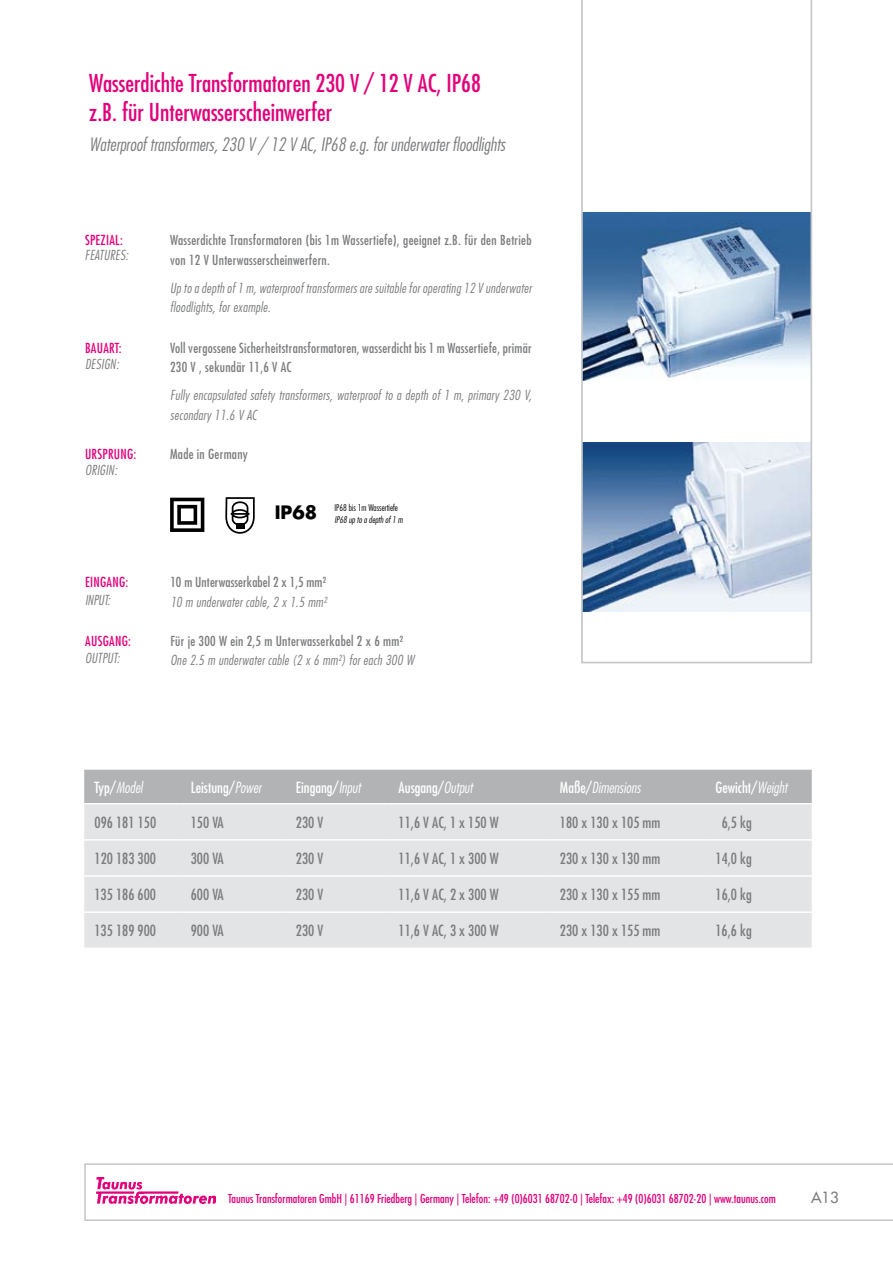
<style>
.page{position:relative;width:893px;height:1263px;background:#fff}
.page>*{position:absolute;margin:0;border:0;box-sizing:border-box;transform-origin:0 0}
.t1{font:condensed 24px/28.8px "Futura Std";color:#e2007a}
.t2{font:italic 300 condensed 18px "Futura Std";color:#7b7c7e}
.t3{font:700 18px "Futura Std";color:#000}
.t4{font:condensed 15px "Futura Std";color:#7b7c7e}
.t5{font:condensed 15px "Futura Std";color:#fff}
.t6{font:italic 300 condensed 15px "Futura Std";color:#fff}
.t7{font:500 15px "Futura Std";color:#7b7c7e}
.t8{font:italic 300 condensed 13.5px/19.5px "Futura Std";letter-spacing:.02em;color:#7b7c7e}
.t9{font:condensed 13.5px/19.5px "Futura Std";letter-spacing:.02em;color:#7b7c7e}
.t10{font:condensed 13.5px "Futura Std";letter-spacing:.02em;color:#e2007a}
.t11{font:condensed 12px "Futura Std";color:#e2007a}
.t12{font:300 condensed 9px "Futura Std";color:#000}
.t13{font:italic 300 condensed 9px "Futura Std";color:#000}
.s1{font-weight:400;font-style:normal}
.s2{font-weight:300;font-style:italic}
</style>
<div class="page">
<svg style="left:84px;top:1163px;width:809px;height:58px"></svg>
<img style="left:96px;top:1178px;width:120px;height:25px">
<svg style="left:170px;top:498px;width:34px;height:34px"></svg>
<div style="left:84px;top:770px;width:728px;height:33px;background:#b1b3b4"></div>
<div style="left:84px;top:804px;width:728px;height:143px;background:#e3e4e5"></div>
<hr style="left:84px;top:839px;width:97px;height:2px;background:#fff">
<hr style="left:181px;top:839px;width:105px;height:2px;background:#fff">
<hr style="left:286px;top:839px;width:102px;height:2px;background:#fff">
<hr style="left:388px;top:839px;width:162px;height:2px;background:#fff">
<hr style="left:550px;top:839px;width:155px;height:2px;background:#fff">
<hr style="left:705px;top:839px;width:107px;height:2px;background:#fff">
<hr style="left:84px;top:875px;width:97px;height:2px;background:#fff">
<hr style="left:181px;top:875px;width:105px;height:2px;background:#fff">
<hr style="left:286px;top:875px;width:102px;height:2px;background:#fff">
<hr style="left:388px;top:875px;width:162px;height:2px;background:#fff">
<hr style="left:550px;top:875px;width:155px;height:2px;background:#fff">
<hr style="left:705px;top:875px;width:107px;height:2px;background:#fff">
<hr style="left:84px;top:911px;width:97px;height:2px;background:#fff">
<hr style="left:181px;top:911px;width:105px;height:2px;background:#fff">
<hr style="left:286px;top:911px;width:102px;height:2px;background:#fff">
<hr style="left:388px;top:911px;width:162px;height:2px;background:#fff">
<hr style="left:550px;top:911px;width:155px;height:2px;background:#fff">
<hr style="left:705px;top:911px;width:107px;height:2px;background:#fff">
<svg style="left:581px;top:0;width:231px;height:663px"></svg>
<svg style="left:225px;top:497px;width:30px;height:37px"></svg>
<h1 class="t1" style="left:89px;top:69px;width:393px">Wasserdichte Transformatoren 230 V / 12 V AC, IP68 z.B. für Unterwasserscheinwerfer</h1>
<h2 class="t2" style="left:89px;top:134px;width:417px">Waterproof transformers, 230 V / 12 V AC, IP68 e.g. for underwater floodlights</h2>
<p class="t10" style="left:85px;top:232px;width:39px">SPEZIAL:</p>
<p class="t9" style="left:170px;top:230px;width:363px">Wasserdichte Transformatoren (bis 1m Wassertiefe), geeignet z.B. für den Betrieb von 12 V Unterwasserscheinwerfern.</p>
<p class="t8" style="left:170px;top:278px;width:363px">Up to a depth of 1 m, waterproof transformers are suitable for operating 12 V underwater floodlights, for example.</p>
<p class="t10" style="left:85px;top:340px;width:38px">BAUART:</p>
<p class="t9" style="left:170px;top:338px;width:363px">Voll vergossene Sicherheitstransformatoren, wasserdicht bis 1 m Wassertiefe, primär<br>230 V , sekundär 11,6 V AC</p>
<p class="t8" style="left:170px;top:386px;width:363px">Fully encapsulated safety transformers, waterproof to a depth of 1 m, primary 230 V, secondary 11.6 V AC</p>
<p class="t10" style="left:85px;top:446px;width:53px">URSPRUNG:</p>
<p class="t9" style="left:170px;top:444px;width:79px">Made in Germany</p>
<p class="t8" style="left:85px;top:246px;width:45px">FEATURES:</p>
<p class="t8" style="left:85px;top:355px;width:35px">DESIGN:</p>
<p class="t8" style="left:85px;top:461px;width:34px">ORIGIN:</p>
<h2 class="t3" style="left:275px;top:501px;width:44px">IP68</h2>
<p class="t12" style="left:334px;top:503px;width:65px">IP68 bis 1m Wassertiefe</p>
<p class="t13" style="left:334px;top:514px;width:70px">IP68 up to a depth of 1 m</p>
<p class="t10" style="left:85px;top:574px;width:45px">EINGANG:</p>
<p class="t9" style="left:170px;top:572px;width:157px">10 m Unterwasserkabel 2 x 1,5 mm²</p>
<p class="t8" style="left:170px;top:592px;width:158px">10 m underwater cable, 2 x 1.5 mm²</p>
<p class="t10" style="left:85px;top:633px;width:47px">AUSGANG:</p>
<p class="t9" style="left:170px;top:631px;width:234px">Für je 300 W ein 2,5 m Unterwasserkabel 2 x 6 mm²</p>
<p class="t8" style="left:170px;top:651px;width:245px">One 2.5 m underwater cable (2 x 6 mm²) for each 300 W</p>
<p class="t8" style="left:85px;top:591px;width:27px">INPUT:</p>
<p class="t8" style="left:85px;top:648px;width:36px">OUTPUT:</p>
<p class="t6" style="left:95px;top:778px;width:49px"><span class="s1">Typ/</span>Model</p>
<p class="t5" style="left:191px;top:778px;width:72px">Leistung/<span class="s2">Power</span></p>
<p class="t5" style="left:296px;top:778px;width:66px">Eingang/<span class="s2">Input</span></p>
<p class="t5" style="left:399px;top:778px;width:75px">Ausgang/<span class="s2">Output</span></p>
<p class="t6" style="left:560px;top:778px;width:82px"><span class="s1">Maße/</span>Dimensions</p>
<p class="t5" style="left:715px;top:778px;width:73px">Gewicht/<span class="s2">Weight</span></p>
<p class="t4" style="left:95px;top:813px;width:63px">096 181 150</p>
<p class="t4" style="left:191px;top:813px;width:35px">150 VA</p>
<p class="t4" style="left:296px;top:813px;width:29px">230 V</p>
<p class="t4" style="left:399px;top:813px;width:102px">11,6 V AC, 1 x 150 W</p>
<p class="t4" style="left:560px;top:813px;width:102px">180 x 130 x 105 mm</p>
<p class="t4" style="left:722px;top:813px;width:32px">6,5 kg</p>
<p class="t4" style="left:95px;top:849px;width:63px">120 183 300</p>
<p class="t4" style="left:191px;top:849px;width:35px">300 VA</p>
<p class="t4" style="left:296px;top:849px;width:29px">230 V</p>
<p class="t4" style="left:399px;top:849px;width:102px">11,6 V AC, 1 x 300 W</p>
<p class="t4" style="left:560px;top:849px;width:102px">230 x 130 x 130 mm</p>
<p class="t4" style="left:715px;top:849px;width:38px">14,0 kg</p>
<p class="t4" style="left:94px;top:886px;width:63px">135 186 600</p>
<p class="t4" style="left:191px;top:886px;width:35px">600 VA</p>
<p class="t4" style="left:296px;top:886px;width:29px">230 V</p>
<p class="t4" style="left:399px;top:886px;width:102px">11,6 V AC, 2 x 300 W</p>
<p class="t4" style="left:560px;top:886px;width:102px">230 x 130 x 155 mm</p>
<p class="t4" style="left:715px;top:886px;width:38px">16,0 kg</p>
<p class="t4" style="left:94px;top:922px;width:63px">135 189 900</p>
<p class="t4" style="left:191px;top:922px;width:35px">900 VA</p>
<p class="t4" style="left:296px;top:922px;width:29px">230 V</p>
<p class="t4" style="left:399px;top:922px;width:102px">11,6 V AC, 3 x 300 W</p>
<p class="t4" style="left:560px;top:922px;width:102px">230 x 130 x 155 mm</p>
<p class="t4" style="left:715px;top:922px;width:38px">16,6 kg</p>
<p class="t11" style="left:228px;top:1191px;width:549px">Taunus Transformatoren GmbH | 61169 Friedberg | Germany | Telefon: +49 (0)6031 68702-0 | Telefax: +49 (0)6031 68702-20 | www.taunus.com</p>
<p class="t7" style="left:811px;top:1188px;width:29px">A13</p>
</div>
